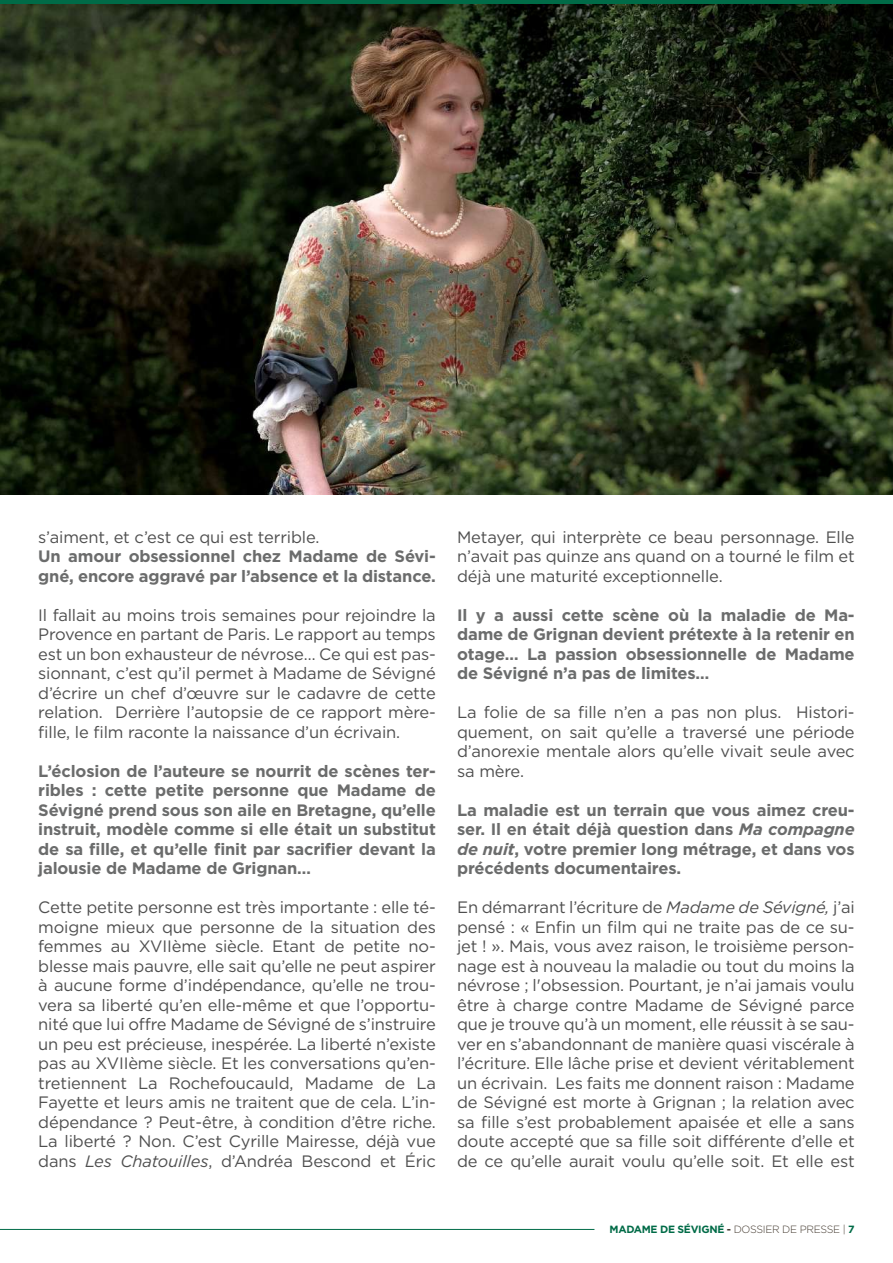
<style>
.page{position:relative;width:893px;height:1263px;background:#fff}
.page>*{position:absolute;margin:0;border:0;box-sizing:border-box;transform-origin:0 0}
.t1{font:16.5px/19.5px "Gotham";letter-spacing:-.01em;color:#4f4f4f;text-align:justify}
.t2{font:700 16.5px/19.5px "Gotham";letter-spacing:-.01em;color:#6b6c6c;text-align:justify}
.t3{font:700 10.5px "Gotham";letter-spacing:-.03em;color:#006b47}
.s1{font-style:italic}
.s2{color:#453b31}
.s3{font-weight:300;color:#453b31}
</style>
<div class="page">
<hr style="left:0;top:1229px;width:594px;height:1px;background:#006b47">
<div style="left:0;top:0;width:893px;height:5px;background:#006b47"></div>
<img style="left:0;top:5px;width:893px;height:490px">
<p class="t1" style="left:38px;top:527px;width:283px">s’aiment, et c’est ce qui est terrible.</p>
<p class="t2" style="left:38px;top:546px;width:399px">Un amour obsessionnel chez Madame de Sévi&shy;gné, encore aggravé par l’absence et la distance.</p>
<p class="t1" style="left:38px;top:605px;width:399px">Il fallait au moins trois semaines pour rejoindre la Provence en partant de Paris. Le rapport au temps est un bon exhausteur de névrose… Ce qui est pas&shy;sionnant, c’est qu’il permet à Madame de Sévigné d’écrire un chef d’œuvre sur le cadavre de cette relation. Derrière l’autopsie de ce rapport mère&shy;fille, le film raconte la naissance d’un écrivain.</p>
<p class="t2" style="left:38px;top:761px;width:399px">L’éclosion de l’auteure se nourrit de scènes ter&shy;ribles : cette petite personne que Madame de Sévigné prend sous son aile en Bretagne, qu’elle instruit, modèle comme si elle était un substitut de sa fille, et qu’elle finit par sacrifier devant la jalousie de Madame de Grignan…</p>
<p class="t1" style="left:38px;top:897px;width:399px">Cette petite personne est très importante : elle té&shy;moigne mieux que personne de la situation des femmes au XVIIème siècle. Etant de petite no&shy;blesse mais pauvre, elle sait qu’elle ne peut aspirer à aucune forme d’indépendance, qu’elle ne trou&shy;vera sa liberté qu’en elle-même et que l’opportu&shy;nité que lui offre Madame de Sévigné de s’instruire un peu est précieuse, inespérée. La liberté n’existe pas au XVIIème siècle. Et les conversations qu’en&shy;tretiennent La Rochefoucauld, Madame de La Fayette et leurs amis ne traitent que de cela. L’in&shy;dépendance ? Peut-être, à condition d’être riche.<br>La liberté ? Non. C’est Cyrille Mairesse, déjà vue dans <span class="s1">Les Chatouilles</span>, d’Andréa Bescond et Éric</p>
<p class="t1" style="left:457px;top:527px;width:399px">Metayer, qui interprète ce beau personnage. Elle n’avait pas quinze ans quand on a tourné le film et déjà une maturité exceptionnelle.</p>
<p class="t2" style="left:457px;top:605px;width:399px">Il y a aussi cette scène où la maladie de Ma&shy;dame de Grignan devient prétexte à la retenir en otage… La passion obsessionnelle de Madame de Sévigné n’a pas de limites…</p>
<p class="t1" style="left:457px;top:702px;width:399px">La folie de sa fille n’en a pas non plus. Histori&shy;quement, on sait qu’elle a traversé une période d’anorexie mentale alors qu’elle vivait seule avec sa mère.</p>
<p class="t2" style="left:457px;top:800px;width:399px">La maladie est un terrain que vous aimez creu&shy;ser. Il en était déjà question dans <span class="s1">Ma compagne de nuit</span>, votre premier long métrage, et dans vos précédents documentaires.</p>
<p class="t1" style="left:457px;top:897px;width:399px">En démarrant l’écriture de <span class="s1">Madame de Sévigné,</span> j’ai pensé : « Enfin un film qui ne traite pas de ce su&shy;jet ! ». Mais, vous avez raison, le troisième person&shy;nage est à nouveau la maladie ou tout du moins la névrose ; l'obsession. Pourtant, je n’ai jamais voulu être à charge contre Madame de Sévigné parce que je trouve qu’à un moment, elle réussit à se sau&shy;ver en s’abandonnant de manière quasi viscérale à l’écriture. Elle lâche prise et devient véritablement un écrivain. Les faits me donnent raison : Madame de Sévigné est morte à Grignan ; la relation avec sa fille s’est probablement apaisée et elle a sans doute accepté que sa fille soit différente d’elle et de ce qu’elle aurait voulu qu’elle soit. Et elle est</p>
<p class="t3" style="left:610px;top:1222px;width:247px">MADAME DE SÉVIGNÉ <span class="s2">-</span> <span class="s3">DOSSIER DE PRESSE |</span> 7</p>
</div>
